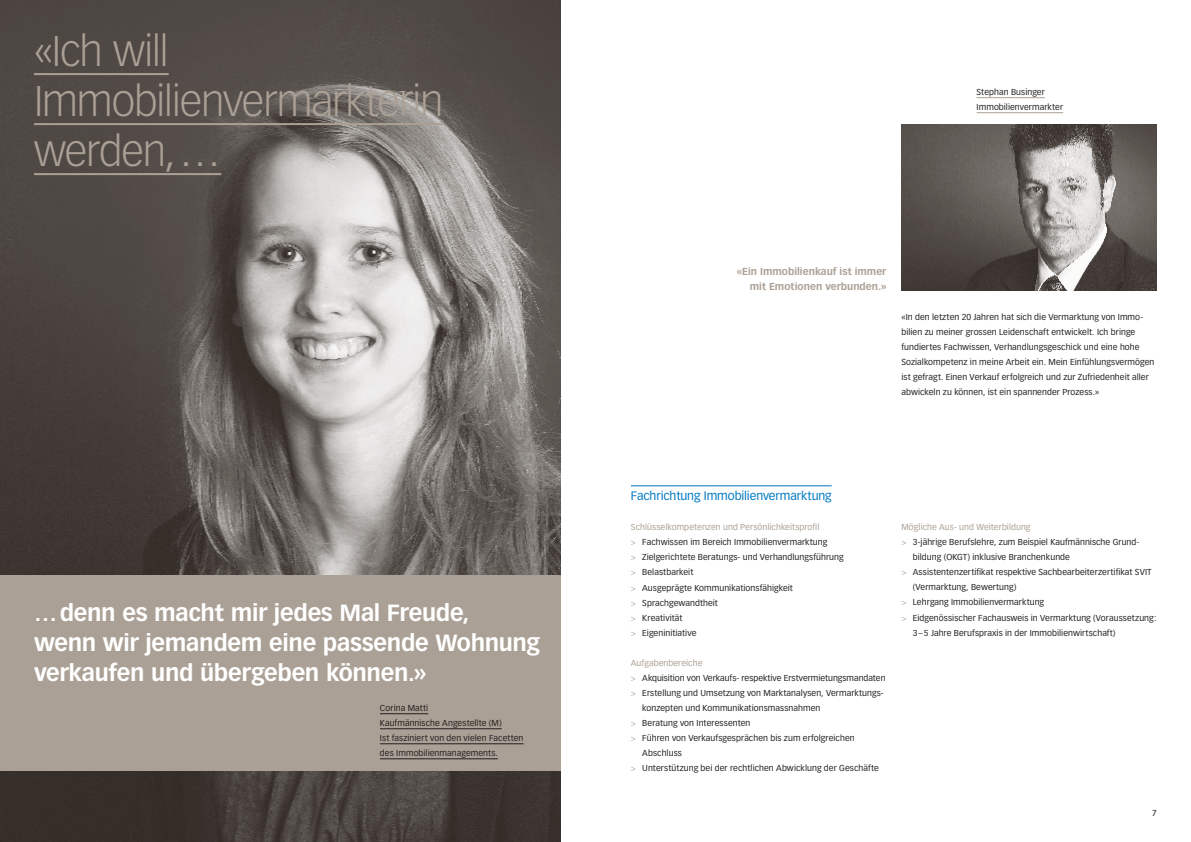
<style>
.page{position:relative;width:1191px;height:842px;background:#fff}
.page>*{position:absolute;margin:0;border:0;box-sizing:border-box;transform-origin:0 0}
.t1{font:300 42px/50px "Vectora LH";letter-spacing:-.03em;color:#aba095}
.t2{font:700 23px/30px "Vectora LH";letter-spacing:-.015em;color:#fff}
.t3{font:12px "Vectora LH";letter-spacing:-.01em;color:#0079c2}
.t4{font:700 10px/15px "Vectora LH";letter-spacing:.005em;color:#aba095;text-align:right}
.t5{font:8.5px/15px "Vectora LH";letter-spacing:.01em;color:#231f20}
.t6{font:8.5px "Vectora LH";letter-spacing:.01em;color:#aba095}
.s1{color:#aba095}
</style>
<div class="page">
<img style="left:0;top:0;width:560px;height:842px">
<hr style="left:34px;top:73px;width:135px;height:2px;background:#aba095">
<hr style="left:34px;top:123px;width:409px;height:2px;background:#aba095">
<hr style="left:34px;top:173px;width:187px;height:2px;background:#aba095">
<div style="left:0;top:575px;width:560px;height:196px;background:#aba095"></div>
<hr style="left:380px;top:713px;width:48px;height:1px;background:#231f20">
<hr style="left:380px;top:728px;width:122px;height:1px;background:#231f20">
<hr style="left:380px;top:743px;width:143px;height:1px;background:#231f20">
<hr style="left:380px;top:758px;width:118px;height:1px;background:#231f20">
<hr style="left:976px;top:97px;width:69px;height:1px;background:#aba095">
<hr style="left:976px;top:112px;width:87px;height:1px;background:#aba095">
<img style="left:901px;top:125px;width:256px;height:165px">
<hr style="left:631px;top:485px;width:200px;height:1px;background:#0079c2">
<h1 class="t1" style="left:34px;top:27px;width:411px">«Ich will<br>Immobilienvermarkterin werden,…</h1>
<h2 class="t2" style="left:34px;top:597px;width:508px">…denn es macht mir jedes Mal Freude,<br>wenn wir jemandem eine passende Wohnung verkaufen und übergeben können.»</h2>
<p class="t5" style="left:380px;top:700px;width:145px">Corina Matti<br>Kaufmännische Angestellte (M)<br>Ist fasziniert von den vielen Facetten des Immobilienmanagements.</p>
<p class="t5" style="left:976px;top:84px;width:88px">Stephan Businger<br>Immobilienvermarkter</p>
<p class="t4" style="left:736px;top:264px;width:151px">«Ein Immobilienkauf ist immer mit Emotionen verbunden.»</p>
<p class="t5" style="left:901px;top:310px;width:254px">«In den letzten 20 Jahren hat sich die Vermarktung von Immo&shy;bilien zu meiner grossen Leidenschaft entwickelt. Ich bringe fundiertes Fachwissen, Verhandlungsgeschick und eine hohe Sozialkompetenz in meine Arbeit ein. Mein Einfühlungsvermögen ist gefragt. Einen Verkauf erfolgreich und zur Zufriedenheit aller abwickeln zu können, ist ein spannender Prozess.»</p>
<h3 class="t3" style="left:631px;top:489px;width:202px">Fachrichtung Immobilienvermarktung</h3>
<p class="t5" style="left:631px;top:520px;width:214px"><span class="s1">Schlüsselkompetenzen und Persönlichkeitsprofil<br>&gt;</span> Fachwissen im Bereich Immobilienvermarktung<br><span class="s1">&gt;</span> Zielgerichtete Beratungs- und Verhandlungsführung <span class="s1">&gt;</span> Belastbarkeit<br><span class="s1">&gt;</span> Ausgeprägte Kommunikationsfähigkeit<br><span class="s1">&gt;</span> Sprachgewandtheit<br><span class="s1">&gt;</span> Kreativität<br><span class="s1">&gt;</span> Eigeninitiative</p>
<p class="t6" style="left:631px;top:658px;width:73px">Aufgabenbereiche</p>
<p class="t5" style="left:631px;top:670px;width:256px"><span class="s1">&gt;</span> Akquisition von Verkaufs- respektive Erstvermietungsmandaten</p>
<p class="t5" style="left:631px;top:685px;width:254px"><span class="s1">&gt;</span> Erstellung und Umsetzung von Marktanalysen, Vermarktungs-</p>
<p class="t5" style="left:642px;top:700px;width:180px">konzepten und Kommunikationsmassnahmen</p>
<p class="t5" style="left:631px;top:715px;width:121px"><span class="s1">&gt;</span> Beratung von Interessenten</p>
<p class="t5" style="left:631px;top:730px;width:225px"><span class="s1">&gt;</span> Führen von Verkaufsgesprächen bis zum erfolgreichen</p>
<p class="t5" style="left:642px;top:745px;width:41px">Abschluss</p>
<p class="t5" style="left:631px;top:760px;width:249px"><span class="s1">&gt;</span> Unterstützung bei der rechtlichen Abwicklung der Geschäfte</p>
<p class="t6" style="left:901px;top:522px;width:130px">Mögliche Aus- und Weiterbildung</p>
<p class="t5" style="left:901px;top:535px;width:239px"><span class="s1">&gt;</span> 3-jährige Berufslehre, zum Beispiel Kaufmännische Grund-</p>
<p class="t5" style="left:912px;top:550px;width:159px">bildung (OKGT) inklusive Branchenkunde</p>
<p class="t5" style="left:901px;top:565px;width:252px"><span class="s1">&gt;</span> Assistentenzertifikat respektive Sachbearbeiterzertifikat SVIT</p>
<p class="t5" style="left:912px;top:580px;width:105px">(Vermarktung, Bewertung)</p>
<p class="t5" style="left:901px;top:595px;width:144px"><span class="s1">&gt;</span> Lehrgang Immobilienvermarktung</p>
<p class="t5" style="left:901px;top:610px;width:256px"><span class="s1">&gt;</span> Eidgenössischer Fachausweis in Vermarktung (Voraussetzung:</p>
<p class="t5" style="left:912px;top:625px;width:204px">3–5 Jahre Berufspraxis in der Immobilienwirtschaft)</p>
<p class="t5" style="left:1152px;top:805px;width:6px">7</p>
</div>
